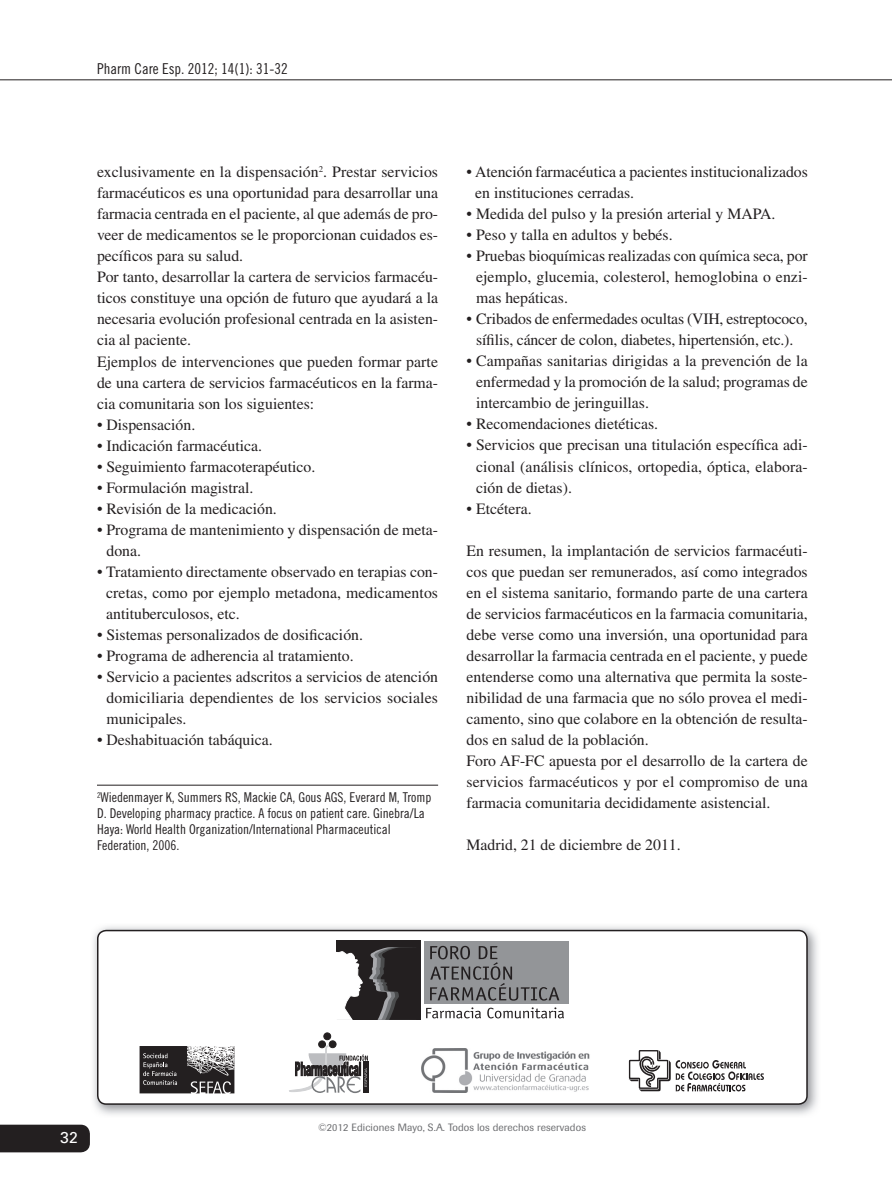
<style>
.page{position:relative;width:892px;height:1189px;background:#fff}
.page>*{position:absolute;margin:0;border:0;box-sizing:border-box;transform-origin:0 0}
.t1{font:15.75px/21px "Times LT Std";color:#231f20;text-align:justify}
.t2{font:15.75px "Univers LT Std";color:#fff}
.t3{font:15px "Trade Gothic LT Std Cn 18";color:#231f20}
.t4{font:13.5px/15.8px "Trade Gothic LT Std Cn 18";color:#231f20}
.t5{font:10.5px "Imago";letter-spacing:.01em;color:#6c6d70}
</style>
<div class="page">
<hr style="left:0;top:79px;width:891px;height:1px;background:#231f20">
<div style="left:0;top:1124px;width:90px;height:28px;background:#231f20"></div>
<img style="left:93px;top:926px;width:725px;height:189px">
<div style="left:98px;top:930px;width:708px;height:174px;background:#fff;border-radius:9px"></div>
<div style="left:97px;top:930px;width:710px;height:175px;border:2px solid #231f20;border-radius:9px"></div>
<div style="left:336px;top:940px;width:84px;height:80px;background:#231f20"></div>
<svg style="left:336px;top:951px;width:26px;height:69px"></svg>
<svg style="left:369px;top:947px;width:43px;height:73px"></svg>
<div style="left:424px;top:942px;width:144px;height:62px;background:#939598"></div>
<svg style="left:430px;top:946px;width:129px;height:54px"></svg>
<svg style="left:426px;top:1007px;width:137px;height:11px"></svg>
<svg style="left:139px;top:1046px;width:95px;height:47px;background:#585556"></svg>
<svg style="left:628px;top:1050px;width:135px;height:41px"></svg>
<img style="left:421px;top:1048px;width:169px;height:45px">
<div style="left:329px;top:1041px;width:7px;height:6px;background:#231f20;border-radius:50%"></div>
<div style="left:329px;top:1040px;width:7px;height:8px;border:1px solid #231f20;border-radius:50%"></div>
<div style="left:318px;top:1041px;width:7px;height:7px;background:#231f20;border-radius:50%"></div>
<div style="left:318px;top:1041px;width:7px;height:7px;border:1px solid #231f20;border-radius:50%"></div>
<div style="left:324px;top:1033px;width:6px;height:7px;background:#231f20;border-radius:50%"></div>
<div style="left:323px;top:1033px;width:8px;height:7px;border:1px solid #231f20;border-radius:50%"></div>
<svg style="left:289px;top:1045px;width:79px;height:48px"></svg>
<hr style="left:97px;top:785px;width:341px;height:1px;background:#231f20">
<p class="t3" style="left:97px;top:63px;width:192px">Pharm Care Esp. 2012; 14(1): 31-32</p>
<p class="t1" style="left:97px;top:163px;width:342px;text-align:left">exclusivamente en la dispensación<sup>2</sup>. Prestar servicios farmacéuticos es una oportunidad para desarrollar una farmacia centrada en el paciente, al que además de pro&shy;veer de medicamentos se le proporcionan cuidados es&shy;pecíficos para su salud.<br>Por tanto, desarrollar la cartera de servicios farmacéu&shy;ticos constituye una opción de futuro que ayudará a la necesaria evolución profesional centrada en la asisten&shy;cia al paciente.<br>Ejemplos de intervenciones que pueden formar parte de una cartera de servicios farmacéuticos en la farma&shy;cia comunitaria son los siguientes:</p>
<p class="t1" style="left:97px;top:415px;width:100px">• Dispensación.</p>
<p class="t1" style="left:97px;top:436px;width:166px">• Indicación farmacéutica.</p>
<p class="t1" style="left:97px;top:457px;width:220px">• Seguimiento farmacoterapéutico.</p>
<p class="t1" style="left:97px;top:478px;width:158px">• Formulación magistral.</p>
<p class="t1" style="left:97px;top:499px;width:181px">• Revisión de la medicación.</p>
<p class="t1" style="left:106px;top:520px;width:333px;text-indent:-9px">• Programa de mantenimiento y dispensación de meta&shy;dona.</p>
<p class="t1" style="left:106px;top:562px;width:333px;text-indent:-9px">• Tratamiento directamente observado en terapias con&shy;cretas, como por ejemplo metadona, medicamentos antituberculosos, etc.</p>
<p class="t1" style="left:97px;top:625px;width:267px">• Sistemas personalizados de dosificación.</p>
<p class="t1" style="left:97px;top:646px;width:258px">• Programa de adherencia al tratamiento.</p>
<p class="t1" style="left:106px;top:667px;width:333px;text-indent:-9px">• Servicio a pacientes adscritos a servicios de atención domiciliaria dependientes de los servicios sociales municipales.</p>
<p class="t1" style="left:97px;top:730px;width:177px">• Deshabituación tabáquica.</p>
<p class="t4" style="left:97px;top:791px;width:336px"><sup>2</sup>Wiedenmayer K, Summers RS, Mackie CA, Gous AGS, Everard M, Tromp D. Developing pharmacy practice. A focus on patient care. Ginebra/La Haya: World Health Organization/International Pharmaceutical Federation, 2006.</p>
<p class="t1" style="left:475px;top:163px;width:334px;text-indent:-9px">• Atención farmacéutica a pacientes institucionalizados en instituciones cerradas.</p>
<p class="t1" style="left:466px;top:205px;width:310px">• Medida del pulso y la presión arterial y MAPA.</p>
<p class="t1" style="left:466px;top:226px;width:207px">• Peso y talla en adultos y bebés.</p>
<p class="t1" style="left:476px;top:247px;width:333px;text-indent:-9px">• Pruebas bioquímicas realizadas con química seca, por ejemplo, glucemia, colesterol, hemoglobina o enzi&shy;mas hepáticas.</p>
<p class="t1" style="left:466px;top:310px;width:342px;text-align:center">• Cribados de enfermedades ocultas (VIH, estreptococo, sífilis, cáncer de colon, diabetes, hipertensión, etc.).</p>
<p class="t1" style="left:476px;top:352px;width:333px;text-indent:-9px">• Campañas sanitarias dirigidas a la prevención de la enfermedad y la promoción de la salud; programas de intercambio de jeringuillas.</p>
<p class="t1" style="left:466px;top:415px;width:193px">• Recomendaciones dietéticas.</p>
<p class="t1" style="left:476px;top:436px;width:333px;text-indent:-9px">• Servicios que precisan una titulación específica adi&shy;cional (análisis clínicos, ortopedia, óptica, elabora&shy;ción de dietas).</p>
<p class="t1" style="left:466px;top:499px;width:66px">• Etcétera.</p>
<p class="t1" style="left:466px;top:541px;width:342px;text-align:left">En resumen, la implantación de servicios farmacéuti&shy;cos que puedan ser remunerados, así como integrados en el sistema sanitario, formando parte de una cartera de servicios farmacéuticos en la farmacia comunitaria, debe verse como una inversión, una oportunidad para desarrollar la farmacia centrada en el paciente, y puede entenderse como una alternativa que permita la soste&shy;nibilidad de una farmacia que no sólo provea el medi&shy;camento, sino que colabore en la obtención de resulta&shy;dos en salud de la población.<br>Foro AF-FC apuesta por el desarrollo de la cartera de servicios farmacéuticos y por el compromiso de una farmacia comunitaria decididamente asistencial.</p>
<p class="t1" style="left:466px;top:835px;width:215px">Madrid, 21 de diciembre de 2011.</p>
<p class="t2" style="left:60px;top:1130px;width:19px">32</p>
<p class="t5" style="left:318px;top:1124px;width:269px">©2012 Ediciones Mayo, S.A. Todos los derechos reservados</p>
</div>
